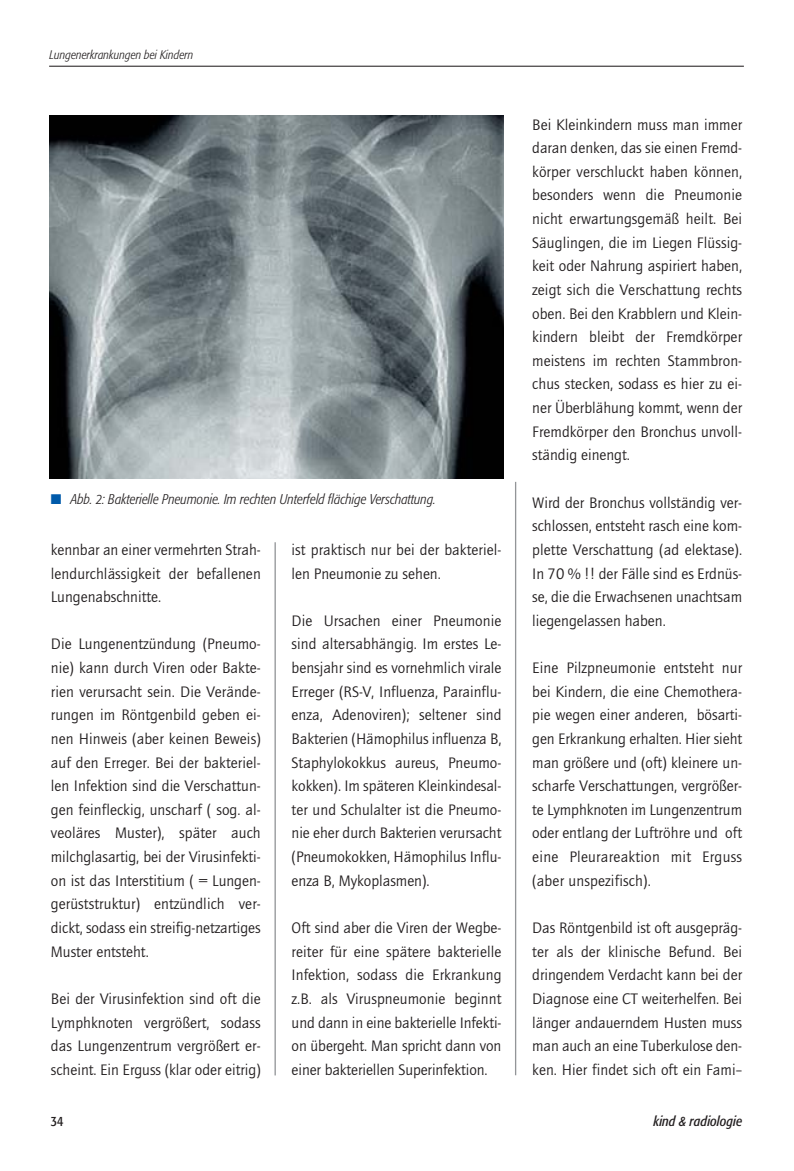
<style>
.page{position:relative;width:794px;height:1171px;background:#fff}
.page>*{position:absolute;margin:0;border:0;box-sizing:border-box;transform-origin:0 0}
.t1{font:15.75px/23.6px "Quay";color:#231f20;text-align:justify}
.t2{font:italic 300 condensed 14px "Formata";color:#231f20}
.t3{font:italic condensed 14px "Formata";color:#231f20}
.t4{font:condensed 14px "Formata";color:#231f20}
.t5{font:italic 300 condensed 12.25px "Formata";color:#231f20}
.s1{color:#005aaa}
</style>
<div class="page">
<hr style="left:49px;top:66px;width:695px;height:1px;background:#231f20">
<hr style="left:274px;top:542px;width:2px;height:533px;background:#939598">
<hr style="left:515px;top:482px;width:1px;height:593px;background:#939598">
<img style="left:49px;top:116px;width:454px;height:362px">
<p class="t5" style="left:49px;top:50px;width:145px">Lungenerkrankungen bei Kindern</p>
<p class="t2" style="left:51px;top:493px;width:387px"><span class="s1">■</span> Abb. 2: Bakterielle Pneumonie. Im rechten Unterfeld flächige Verschattung.</p>
<p class="t1" style="left:51px;top:539px;width:211px">kennbar an einer vermehrten Strah&shy;lendurchlässigkeit der befallenen Lungenabschnitte.</p>
<p class="t1" style="left:51px;top:633px;width:211px">Die Lungenentzündung (Pneumo&shy;nie) kann durch Viren oder Bakte&shy;rien verursacht sein. Die Verände&shy;rungen im Röntgenbild geben ei&shy;nen Hinweis (aber keinen Beweis) auf den Erreger. Bei der bakteriel&shy;len Infektion sind die Verschattun&shy;gen feinfleckig, unscharf ( sog. al&shy;veoläres Muster), später auch milchglasartig, bei der Virusinfekti&shy;on ist das Interstitium ( = Lungen&shy;gerüststruktur) entzündlich ver&shy;dickt, sodass ein streifig-netzartiges Muster entsteht.</p>
<p class="t1" style="left:51px;top:988px;width:211px">Bei der Virusinfektion sind oft die Lymphknoten vergrößert, sodass das Lungenzentrum vergrößert er&shy;scheint. Ein Erguss (klar oder eitrig)</p>
<p class="t1" style="left:291px;top:539px;width:211px">ist praktisch nur bei der bakteriel&shy;len Pneumonie zu sehen.</p>
<p class="t1" style="left:291px;top:610px;width:211px">Die Ursachen einer Pneumonie sind altersabhängig. Im erstes Le&shy;bensjahr sind es vornehmlich virale Erreger (RS-V, Influenza, Parainflu&shy;enza, Adenoviren); seltener sind Bakterien (Hämophilus influenza B, Staphylokokkus aureus, Pneumo&shy;kokken). Im späteren Kleinkindesal&shy;ter und Schulalter ist die Pneumo&shy;nie eher durch Bakterien verursacht (Pneumokokken, Hämophilus Influ&shy;enza B, Mykoplasmen).</p>
<p class="t1" style="left:291px;top:917px;width:211px">Oft sind aber die Viren der Wegbe&shy;reiter für eine spätere bakterielle Infektion, sodass die Erkrankung z.B. als Viruspneumonie beginnt und dann in eine bakterielle Infekti&shy;on übergeht. Man spricht dann von einer bakteriellen Superinfektion.</p>
<p class="t1" style="left:532px;top:114px;width:211px">Bei Kleinkindern muss man immer daran denken, das sie einen Fremd&shy;körper verschluckt haben können, besonders wenn die Pneumonie nicht erwartungsgemäß heilt. Bei Säuglingen, die im Liegen Flüssig&shy;keit oder Nahrung aspiriert haben, zeigt sich die Verschattung rechts oben. Bei den Krabblern und Klein&shy;kindern bleibt der Fremdkörper meistens im rechten Stammbron&shy;chus stecken, sodass es hier zu ei&shy;ner Überblähung kommt, wenn der Fremdkörper den Bronchus unvoll&shy;ständig einengt.</p>
<p class="t1" style="left:532px;top:492px;width:211px">Wird der Bronchus vollständig ver&shy;schlossen, entsteht rasch eine kom&shy;plette Verschattung (ad elektase).<br>In 70 % !! der Fälle sind es Erdnüs&shy;se, die die Erwachsenen unachtsam liegengelassen haben.</p>
<p class="t1" style="left:532px;top:657px;width:211px">Eine Pilzpneumonie entsteht nur bei Kindern, die eine Chemothera&shy;pie wegen einer anderen, bösarti&shy;gen Erkrankung erhalten. Hier sieht man größere und (oft) kleinere un&shy;scharfe Verschattungen, vergrößer&shy;te Lymphknoten im Lungenzentrum oder entlang der Luftröhre und oft eine Pleurareaktion mit Erguss (aber unspezifisch).</p>
<p class="t1" style="left:532px;top:917px;width:211px">Das Röntgenbild ist oft ausgepräg&shy;ter als der klinische Befund. Bei dringendem Verdacht kann bei der Diagnose eine CT weiterhelfen. Bei länger andauerndem Husten muss man auch an eine Tuberkulose den&shy;ken. Hier findet sich oft ein Fami–</p>
<p class="t4" style="left:51px;top:1115px;width:14px">34</p>
<p class="t3" style="left:653px;top:1115px;width:90px">kind &amp; radiologie</p>
</div>
